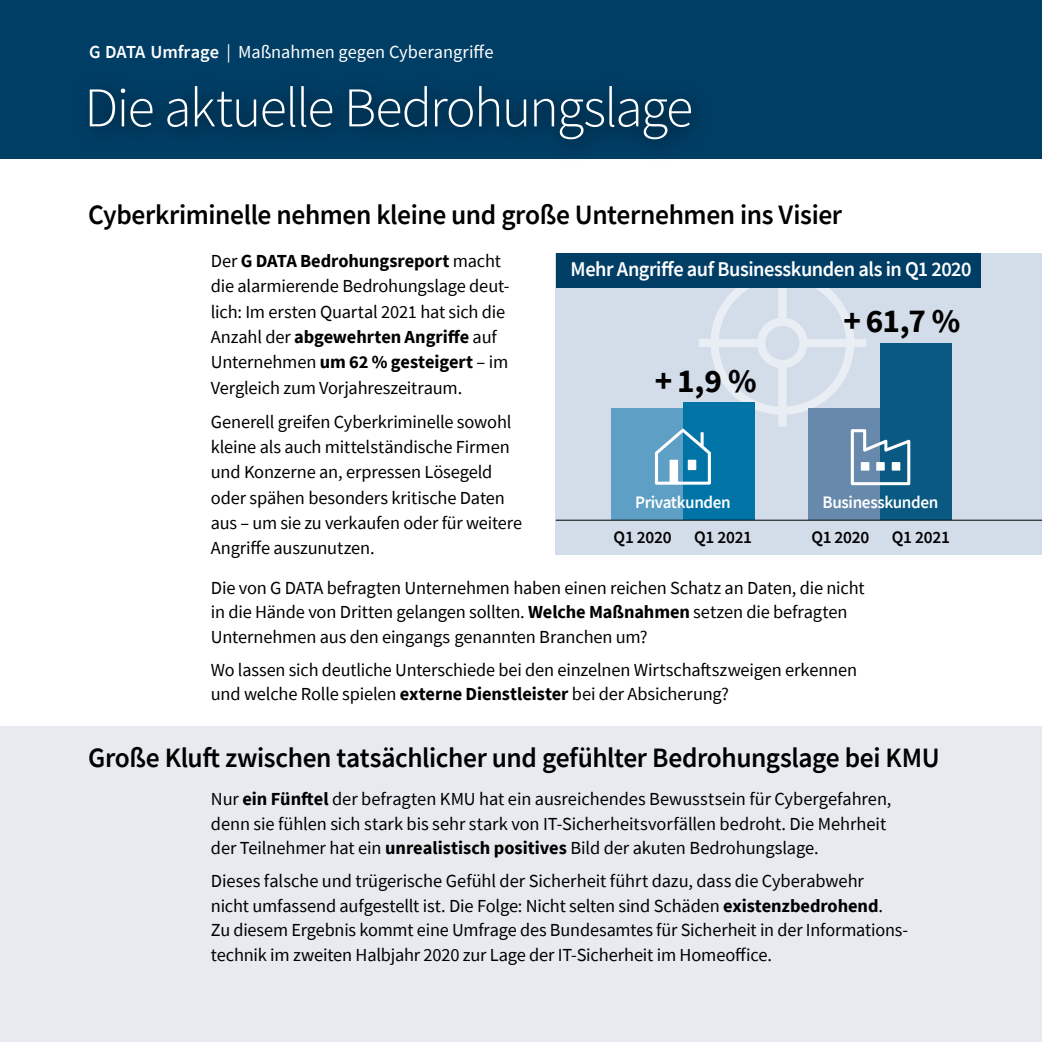
<style>
.page{position:relative;width:1042px;height:1042px;background:#fff}
.page>*{position:absolute;margin:0;border:0;box-sizing:border-box;transform-origin:0 0}
.t1{font:70px "Gcon";color:#fff}
.t2{font:300 56px "Source Sans Pro";letter-spacing:-.035em;color:#fff}
.t3{font:700 33.25px "Source Sans Pro";color:#000}
.t4{font:600 28px "Source Sans Pro";letter-spacing:-.015em;color:#000}
.t5{font:600 21px "Source Sans Pro";letter-spacing:-.025em;color:#fff}
.t6{font:18.38px/25.4px "Source Sans Pro";letter-spacing:-.01em;color:#000}
.t7{font:18.38px "Source Sans Pro";color:#fff}
.t8{font:600 17.5px "Source Sans Pro";letter-spacing:-.02em;color:#fff}
.t9{font:600 17.5px "Source Sans Pro";letter-spacing:-.015em;color:#000}
.s1{font-weight:600}
.s2{font-weight:700}
</style>
<div class="page">
<div style="left:0;top:0;width:1042px;height:159px;background:#003e66"></div>
<div style="left:0;top:727px;width:1042px;height:315px;background:#e7eaee"></div>
<div style="left:556px;top:253px;width:486px;height:301px;background:#d3dce9"></div>
<svg style="left:699px;top:288px;width:167px;height:139px"></svg>
<div style="left:683px;top:402px;width:71px;height:118px;background:#0074a6"></div>
<div style="left:611px;top:409px;width:72px;height:111px;background:#5e9fc5"></div>
<div style="left:809px;top:409px;width:72px;height:111px;background:#678aac"></div>
<div style="left:881px;top:343px;width:71px;height:177px;background:#095982"></div>
<div style="left:556px;top:253px;width:424px;height:35px;background:#003e66"></div>
<hr style="left:556px;top:520px;width:486px;height:1px;background:#000">
<div style="left:72px;top:70px;width:643px;height:94px;background:#000;opacity:.75"></div>
<p class="t7" style="left:89px;top:40px;width:406px"><span class="s1">G DATA Umfrage</span> | Maßnahmen gegen Cyberangriffe</p>
<h2 class="t2" style="left:84px;top:73px;width:610px">Die aktuelle Bedrohungslage</h2>
<h3 class="t4" style="left:88px;top:197px;width:755px">Cyberkriminelle nehmen kleine und große Unternehmen ins Visier</h3>
<p class="t6" style="left:211px;top:248px;width:300px">Der <span class="s2">G DATA Bedrohungsreport</span> macht die alarmierende Bedrohungslage deut&shy;lich: Im ersten Quartal 2021 hat sich die Anzahl der <span class="s2">abgewehrten Angriffe</span> auf Unternehmen <span class="s2">um 62 % gesteigert</span> – im Vergleich zum Vorjahreszeitraum.</p>
<p class="t6" style="left:211px;top:409px;width:313px">Generell greifen Cyberkriminelle sowohl kleine als auch mittelständische Firmen und Konzerne an, erpressen Lösegeld oder spähen besonders kritische Daten aus – um sie zu verkaufen oder für weitere Angriffe auszunutzen.</p>
<p class="t5" style="left:570px;top:255px;width:402px">Mehr Angriffe auf Businesskunden als in Q1 2020</p>
<h3 class="t3" style="left:655px;top:358px;width:103px">+ 1,9 %</h3>
<h1 class="t1" style="left:648px;top:421px;width:71px">H</h1>
<p class="t8" style="left:635px;top:491px;width:97px">Privatkunden</p>
<h3 class="t3" style="left:843px;top:299px;width:118px">+ 61,7 %</h3>
<h1 class="t1" style="left:844px;top:422px;width:71px">b</h1>
<p class="t8" style="left:822px;top:491px;width:118px">Businesskunden</p>
<p class="t9" style="left:613px;top:525px;width:60px">Q1 2020</p>
<p class="t9" style="left:811px;top:525px;width:60px">Q1 2020</p>
<p class="t9" style="left:694px;top:525px;width:60px">Q1 2021</p>
<p class="t9" style="left:892px;top:525px;width:60px">Q1 2021</p>
<p class="t6" style="left:211px;top:575px;width:655px;line-height:24.5px">Die von G DATA befragten Unternehmen haben einen reichen Schatz an Daten, die nicht in die Hände von Dritten gelangen sollten. <span class="s2">Welche Maßnahmen</span> setzen die befragten<br>Unternehmen aus den eingangs genannten Branchen um?</p>
<p class="t6" style="left:211px;top:657px;width:648px;line-height:24.5px">Wo lassen sich deutliche Unterschiede bei den einzelnen Wirtschaftszweigen erkennen und welche Rolle spielen <span class="s2">externe Dienstleister</span> bei der Absicherung?</p>
<h3 class="t4" style="left:88px;top:739px;width:853px">Große Kluft zwischen tatsächlicher und gefühlter Bedrohungslage bei KMU</h3>
<p class="t6" style="left:211px;top:787px;width:682px;line-height:24.5px">Nur <span class="s2">ein Fünftel</span> der befragten KMU hat ein ausreichendes Bewusstsein für Cybergefahren, denn sie fühlen sich stark bis sehr stark von IT-Sicherheitsvorfällen bedroht. Die Mehrheit der Teilnehmer hat ein <span class="s2">unrealistisch positives</span> Bild der akuten Bedrohungslage.</p>
<p class="t6" style="left:211px;top:868px;width:699px;line-height:24.5px">Dieses falsche und trügerische Gefühl der Sicherheit führt dazu, dass die Cyberabwehr<br>nicht umfassend aufgestellt ist. Die Folge: Nicht selten sind Schäden <span class="s2">existenzbedrohend</span>.<br>Zu diesem Ergebnis kommt eine Umfrage des Bundesamtes für Sicherheit in der Informations&shy;technik im zweiten Halbjahr 2020 zur Lage der IT-Sicherheit im Homeoffice.</p>
</div>
